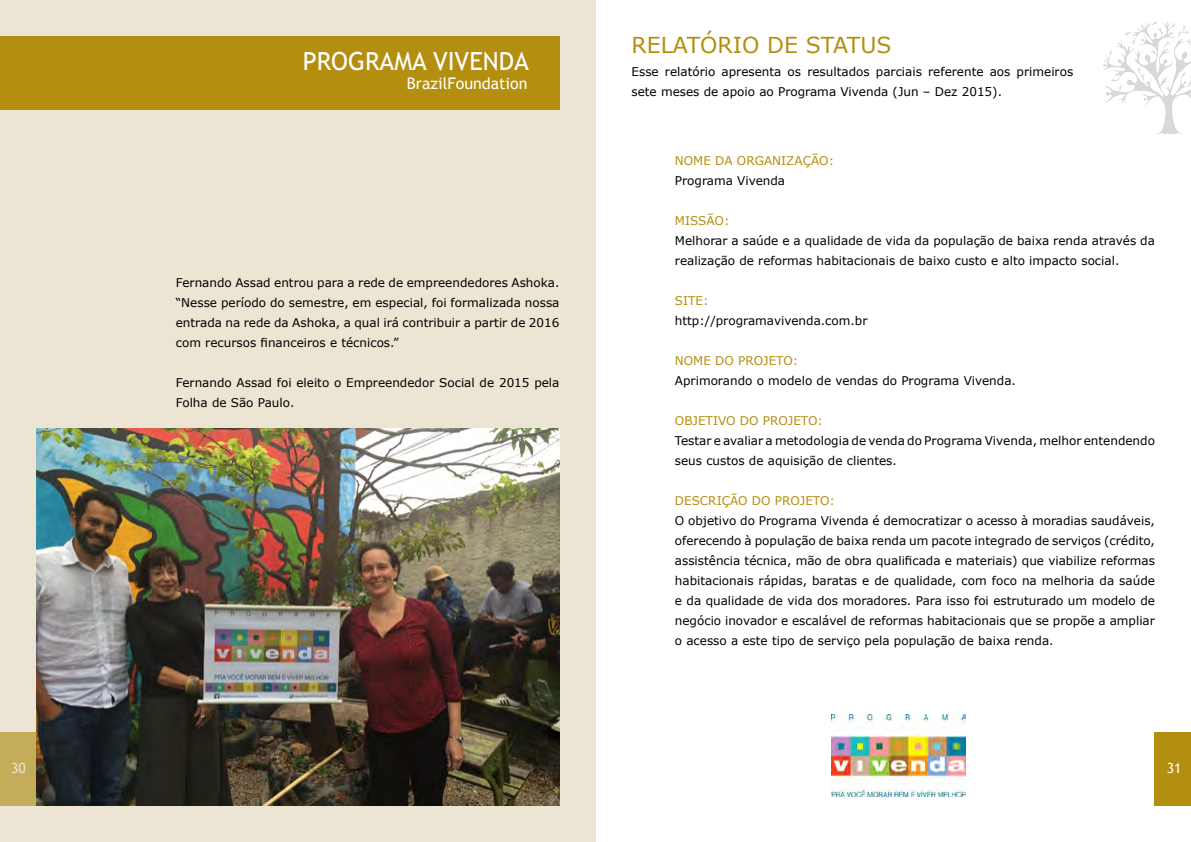
<style>
.page{position:relative;width:1191px;height:842px;background:#fff}
.page>*{position:absolute;margin:0;border:0;box-sizing:border-box;transform-origin:0 0}
.t1{font:25px "Trebuchet MS";color:#fff}
.t2{font:22px "Verdana";color:#b38e0f}
.t3{font:16px "Trebuchet MS";color:#fff}
.t4{font:14px "Trebuchet MS";color:#fff}
.t5{font:12px/20px "Verdana";color:#000}
.t6{font:12px "Verdana";color:#b38e0f}
</style>
<div class="page">
<div style="left:1155px;top:732px;width:36px;height:74px;background:#b38e0f"></div>
<img style="left:1103px;top:21px;width:88px;height:114px">
<div style="left:0;top:0;width:595px;height:842px;background:#ece5d3"></div>
<img style="left:36px;top:428px;width:523px;height:378px">
<div style="left:0;top:36px;width:559px;height:74px;background:#b38e0f"></div>
<img style="left:831px;top:715px;width:135px;height:81px">
<h2 class="t2" style="left:631px;top:30px;width:262px">RELATÓRIO DE STATUS</h2>
<h1 class="t1" style="left:303px;top:47px;width:227px">PROGRAMA VIVENDA</h1>
<h3 class="t3" style="left:407px;top:74px;width:122px">BrazilFoundation</h3>
<p class="t5" style="left:631px;top:61px;width:443px">Esse relatório apresenta os resultados parciais referente aos primeiros sete meses de apoio ao Programa Vivenda (Jun – Dez 2015).</p>
<p class="t5" style="left:176px;top:272px;width:385px;text-align:justify">Fernando Assad entrou para a rede de empreendedores Ashoka. “Nesse período do semestre, em especial, foi formalizada nossa entrada na rede da Ashoka, a qual irá contribuir a partir de 2016 com recursos financeiros e técnicos.”</p>
<p class="t5" style="left:176px;top:372px;width:385px">Fernando Assad foi eleito o Empreendedor Social de 2015 pela<br>Folha de São Paulo.</p>
<p class="t6" style="left:675px;top:152px;width:161px">NOME DA ORGANIZAÇÃO:</p>
<p class="t5" style="left:675px;top:170px;width:112px">Programa Vivenda</p>
<p class="t6" style="left:675px;top:212px;width:56px">MISSÃO:</p>
<p class="t5" style="left:675px;top:230px;width:481px">Melhorar a saúde e a qualidade de vida da população de baixa renda através da realização de reformas habitacionais de baixo custo e alto impacto social.</p>
<p class="t6" style="left:675px;top:292px;width:35px">SITE:</p>
<p class="t5" style="left:675px;top:310px;width:194px">http://programavivenda.com.br</p>
<p class="t6" style="left:675px;top:352px;width:125px">NOME DO PROJETO:</p>
<p class="t5" style="left:675px;top:370px;width:342px">Aprimorando o modelo de vendas do Programa Vivenda.</p>
<p class="t6" style="left:675px;top:412px;width:149px">OBJETIVO DO PROJETO:</p>
<p class="t5" style="left:675px;top:430px;width:481px">Testar e avaliar a metodologia de venda do Programa Vivenda, melhor entendendo seus custos de aquisição de clientes.</p>
<p class="t6" style="left:675px;top:492px;width:162px">DESCRIÇÃO DO PROJETO:</p>
<p class="t5" style="left:675px;top:510px;width:481px;text-align:justify">O objetivo do Programa Vivenda é democratizar o acesso à moradias saudáveis, oferecendo à população de baixa renda um pacote integrado de serviços (crédito, assistência técnica, mão de obra qualificada e materiais) que viabilize reformas habitacionais rápidas, baratas e de qualidade, com foco na melhoria da saúde e da qualidade de vida dos moradores. Para isso foi estruturado um modelo de negócio inovador e escalável de reformas habitacionais que se propõe a ampliar o acesso a este tipo de serviço pela população de baixa renda.</p>
<p class="t4" style="left:11px;top:759px;width:16px">30</p>
<p class="t4" style="left:1166px;top:760px;width:16px">31</p>
</div>
